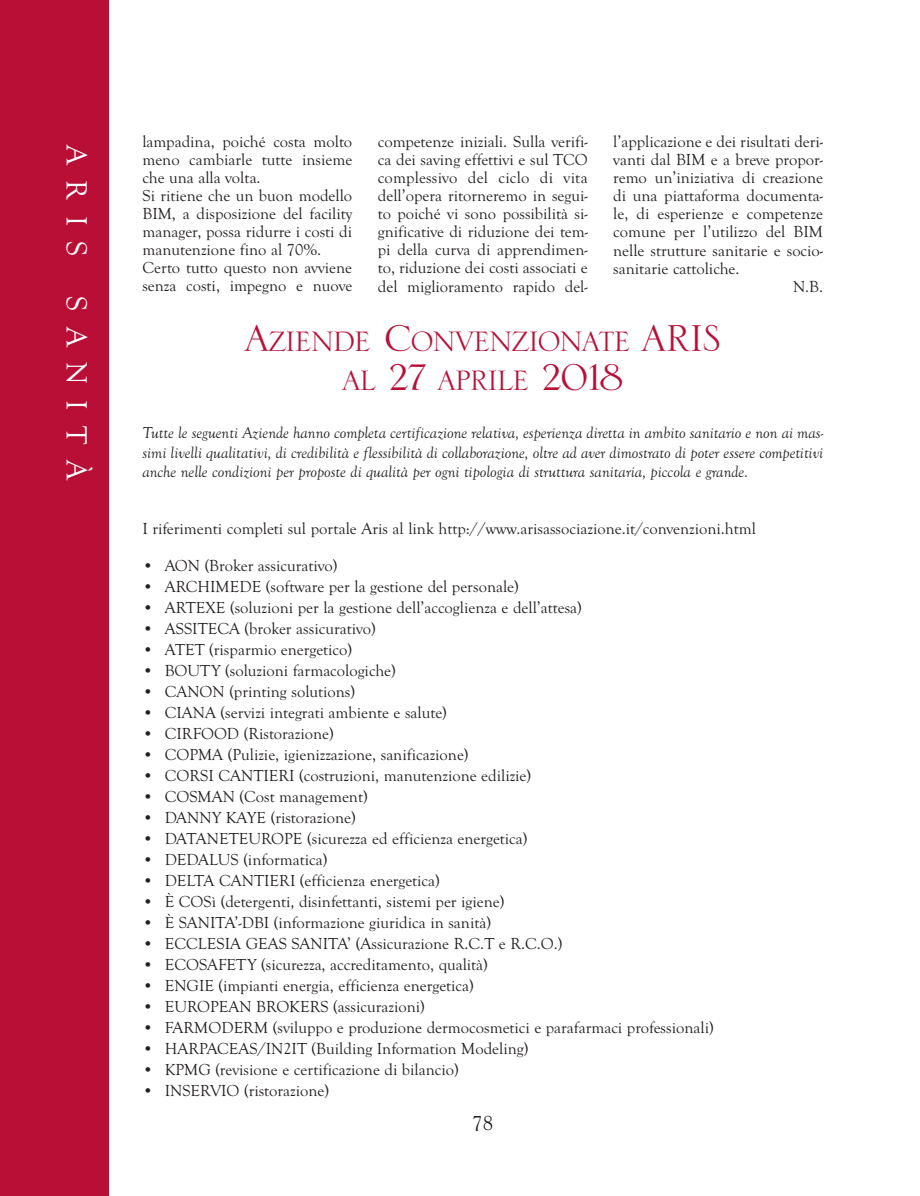
<style>
.page{position:relative;width:920px;height:1196px;background:#fff}
.page>*{position:absolute;margin:0;border:0;box-sizing:border-box;transform-origin:0 0}
.t1{font:37.2px/39px "Serlio LH";letter-spacing:-.045em;color:#b90f36;text-align:center}
.t2{font:30px "Goudy Old Style T";letter-spacing:.525em;color:#fff}
.t3{font:21px "Goudy Old Style T";color:#231f20}
.t4{font:16.5px/18px "Goudy Old Style T";color:#231f20}
.t5{font:italic 16.5px/19.5px "Goudy Old Style T";color:#231f20;text-align:justify}
.s1{font-size:49.5px}
</style>
<div class="page">
<div style="left:0;top:0;width:108px;height:1195px;background:#b90f36"></div>
<h2 class="t2" style="left:95px;top:145px;width:113px;rotate:90deg">ARIS</h2>
<h2 class="t2" style="left:95px;top:296px;width:186px;rotate:90deg">SANITÀ</h2>
<p class="t4" style="left:142px;top:133px;width:211px">lampadina, poiché costa molto meno cambiarle tutte insieme che una alla volta.<br>Si ritiene che un buon modello<br>BIM, a disposizione del facility manager, possa ridurre i costi di manutenzione fino al 70%.<br>Certo tutto questo non avviene senza costi, impegno e nuove</p>
<p class="t4" style="left:378px;top:133px;width:212px;text-align:justify">competenze iniziali. Sulla verifi&shy;ca dei saving effettivi e sul TCO complessivo del ciclo di vita dell’opera ritorneremo in segui&shy;to poiché vi sono possibilità si&shy;gnificative di riduzione dei tem&shy;pi della curva di apprendimen&shy;to, riduzione dei costi associati e del miglioramento rapido del-</p>
<p class="t4" style="left:613px;top:133px;width:211px">l’applicazione e dei risultati deri-</p>
<p class="t4" style="left:613px;top:151px;width:211px">vanti dal BIM e a breve propor-</p>
<p class="t4" style="left:613px;top:169px;width:211px">remo un’iniziativa di creazione</p>
<p class="t4" style="left:613px;top:187px;width:211px">di una piattaforma documenta-</p>
<p class="t4" style="left:613px;top:205px;width:211px">le, di esperienze e competenze</p>
<p class="t4" style="left:613px;top:223px;width:211px">comune per l’utilizzo del BIM</p>
<p class="t4" style="left:613px;top:241px;width:211px">nelle strutture sanitarie e socio-</p>
<p class="t4" style="left:613px;top:259px;width:128px">sanitarie cattoliche.</p>
<p class="t4" style="left:793px;top:277px;width:32px">N.B.</p>
<h1 class="t1" style="left:244px;top:318px;width:479px"><span class="s1">A</span>ZIENDE <span class="s1">C</span>ONVENZIONATE <span class="s1">ARIS<br></span>AL <span class="s1">27</span> APRILE <span class="s1">2018</span></h1>
<p class="t5" style="left:142px;top:423px;width:682px">Tutte le seguenti Aziende hanno completa certificazione relativa, esperienza diretta in ambito sanitario e non ai mas&shy;simi livelli qualitativi, di credibilità e flessibilità di collaborazione, oltre ad aver dimostrato di poter essere competitivi anche nelle condizioni per proposte di qualità per ogni tipologia di struttura sanitaria, piccola e grande.</p>
<p class="t4" style="left:142px;top:519px;width:615px">I riferimenti completi sul portale Aris al link http://www.arisassociazione.it/convenzioni.html</p>
<p class="t4" style="left:142px;top:556px;width:196px">• AON (Broker assicurativo)</p>
<p class="t4" style="left:142px;top:577px;width:378px">• ARCHIMEDE (software per la gestione del personale)</p>
<p class="t4" style="left:142px;top:598px;width:441px">• ARTEXE (soluzioni per la gestione dell’accoglienza e dell’attesa)</p>
<p class="t4" style="left:142px;top:619px;width:235px">• ASSITECA (broker assicurativo)</p>
<p class="t4" style="left:142px;top:640px;width:211px">• ATET (risparmio energetico)</p>
<p class="t4" style="left:142px;top:661px;width:255px">• BOUTY (soluzioni farmacologiche)</p>
<p class="t4" style="left:142px;top:682px;width:214px">• CANON (printing solutions)</p>
<p class="t4" style="left:142px;top:703px;width:306px">• CIANA (servizi integrati ambiente e salute)</p>
<p class="t4" style="left:142px;top:724px;width:193px">• CIRFOOD (Ristorazione)</p>
<p class="t4" style="left:142px;top:745px;width:327px">• COPMA (Pulizie, igienizzazione, sanificazione)</p>
<p class="t4" style="left:142px;top:766px;width:390px">• CORSI CANTIERI (costruzioni, manutenzione edilizie)</p>
<p class="t4" style="left:142px;top:787px;width:227px">• COSMAN (Cost management)</p>
<p class="t4" style="left:142px;top:808px;width:215px">• DANNY KAYE (ristorazione)</p>
<p class="t4" style="left:142px;top:829px;width:386px">• DATANETEUROPE (sicurezza ed efficienza energetica)</p>
<p class="t4" style="left:142px;top:850px;width:186px">• DEDALUS (informatica)</p>
<p class="t4" style="left:142px;top:871px;width:299px">• DELTA CANTIERI (efficienza energetica)</p>
<p class="t4" style="left:142px;top:892px;width:363px">• È COSì (detergenti, disinfettanti, sistemi per igiene)</p>
<p class="t4" style="left:142px;top:913px;width:350px">• È SANITA’-DBI (informazione giuridica in sanità)</p>
<p class="t4" style="left:142px;top:934px;width:421px">• ECCLESIA GEAS SANITA’ (Assicurazione R.C.T e R.C.O.)</p>
<p class="t4" style="left:142px;top:955px;width:347px">• ECOSAFETY (sicurezza, accreditamento, qualità)</p>
<p class="t4" style="left:142px;top:976px;width:333px">• ENGIE (impianti energia, efficienza energetica)</p>
<p class="t4" style="left:142px;top:997px;width:284px">• EUROPEAN BROKERS (assicurazioni)</p>
<p class="t4" style="left:142px;top:1018px;width:572px">• FARMODERM (sviluppo e produzione dermocosmetici e parafarmaci professionali)</p>
<p class="t4" style="left:142px;top:1039px;width:387px">• HARPACEAS/IN2IT (Building Information Modeling)</p>
<p class="t4" style="left:142px;top:1060px;width:318px">• KPMG (revisione e certificazione di bilancio)</p>
<p class="t4" style="left:142px;top:1081px;width:188px">• INSERVIO (ristorazione)</p>
<p class="t3" style="left:472px;top:1110px;width:22px">78</p>
</div>
